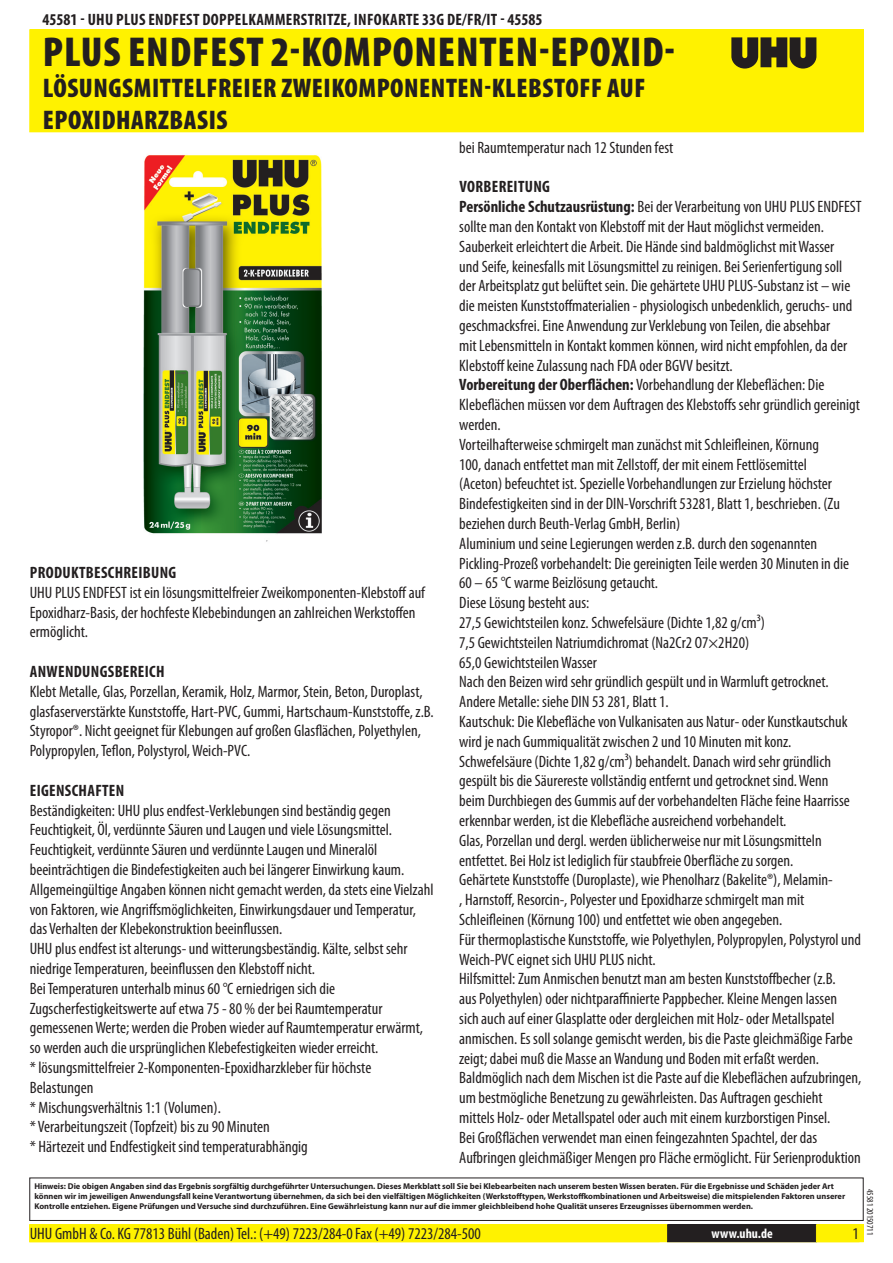
<style>
.page{position:relative;width:893px;height:1263px;background:#fff}
.page>*{position:absolute;margin:0;border:0;box-sizing:border-box;transform-origin:0 0}
.PageHeaderBlack{font:900 condensed 42px "Myriad Pro";letter-spacing:.02em;color:#231f20}
.PageSubheaderBlack{font:900 condensed 27px/32.4px "Myriad Pro";letter-spacing:.02em;color:#231f20}
.Regular{font:condensed 16.5px/19.8px "Myriad Pro";color:#231f20}
.TOCItem{font:700 condensed 16.5px "Myriad Pro";letter-spacing:.02em;color:#231f20}
.ContactDataBlack{font:condensed 16.5px "Myriad Pro";color:#231f20}
.URL{font:700 condensed 13.5px "Myriad Pro";color:#fff}
.Revisie{font:condensed 9px "Myriad Pro";color:#231f20}
.Disclaimer{font:700 8.4px/10.1px "Myriad Pro";color:#231f20}
.s1{font-weight:700}
</style>
<div class="page">
<div style="left:30px;top:30px;width:833px;height:102px;background:#fff200"></div>
<svg style="left:731px;top:37px;width:85px;height:32px"></svg>
<div style="left:29px;top:1177px;width:835px;height:44px;border:1px solid #231f20"></div>
<div style="left:30px;top:1225px;width:833px;height:17px;background:#fff200"></div>
<div style="left:29px;top:1224px;width:835px;height:18px;border:1px solid #fff200"></div>
<div style="left:668px;top:1225px;width:148px;height:17px;background:#231f20"></div>
<div style="left:667px;top:1224px;width:150px;height:18px;border:1px solid #231f20"></div>
<img style="left:143px;top:155px;width:179px;height:387px">
<p class="TOCItem" style="left:43px;top:9px;width:502px">45581 - UHU PLUS ENDFEST DOPPELKAMMERSTRITZE, INFOKARTE 33G DE/FR/IT - 45585</p>
<p class="PageHeaderBlack" style="left:43px;top:25px;width:633px">PLUS ENDFEST 2-KOMPONENTEN-EPOXID-</p>
<p class="PageSubheaderBlack" style="left:43px;top:71px;width:604px">LÖSUNGSMITTELFREIER ZWEIKOMPONENTEN-KLEBSTOFF AUF<br>EPOXIDHARZBASIS</p>
<p class="TOCItem" style="left:30px;top:562px;width:148px">PRODUKTBESCHREIBUNG</p>
<p class="Regular" style="left:30px;top:582px;width:397px">UHU PLUS ENDFEST ist ein lösungsmittelfreier Zweikomponenten-Klebstoff auf<br>Epoxidharz-Basis, der hochfeste Klebebindungen an zahlreichen Werkstoffen ermöglicht.</p>
<p class="TOCItem" style="left:30px;top:661px;width:134px">ANWENDUNGSBEREICH</p>
<p class="Regular" style="left:30px;top:681px;width:405px">Klebt Metalle, Glas, Porzellan, Keramik, Holz, Marmor, Stein, Beton, Duroplast, glasfaserverstärkte Kunststoffe, Hart-PVC, Gummi, Hartschaum-Kunststoffe, z.B.<br>Styropor®. Nicht geeignet für Klebungen auf großen Glasflächen, Polyethylen, Polypropylen, Teflon, Polystyrol, Weich-PVC.</p>
<p class="TOCItem" style="left:30px;top:780px;width:96px">EIGENSCHAFTEN</p>
<p class="Regular" style="left:30px;top:800px;width:405px">Beständigkeiten: UHU plus endfest-Verklebungen sind beständig gegen Feuchtigkeit, Öl, verdünnte Säuren und Laugen und viele Lösungsmittel.<br>Feuchtigkeit, verdünnte Säuren und verdünnte Laugen und Mineralöl beeinträchtigen die Bindefestigkeiten auch bei längerer Einwirkung kaum.<br>Allgemeingültige Angaben können nicht gemacht werden, da stets eine Vielzahl von Faktoren, wie Angriffsmöglichkeiten, Einwirkungsdauer und Temperatur, das Verhalten der Klebekonstruktion beeinflussen.</p>
<p class="Regular" style="left:30px;top:939px;width:379px">UHU plus endfest ist alterungs- und witterungsbeständig. Kälte, selbst sehr niedrige Temperaturen, beeinflussen den Klebstoff nicht.</p>
<p class="Regular" style="left:30px;top:978px;width:395px">Bei Temperaturen unterhalb minus 60 °C erniedrigen sich die Zugscherfestigkeitswerte auf etwa 75 - 80 % der bei Raumtemperatur gemessenen Werte; werden die Proben wieder auf Raumtemperatur erwärmt, so werden auch die ursprünglichen Klebefestigkeiten wieder erreicht.</p>
<p class="Regular" style="left:30px;top:1057px;width:343px">* lösungsmittelfreier 2-Komponenten-Epoxidharzkleber für höchste<br>Belastungen</p>
<p class="Regular" style="left:30px;top:1097px;width:193px">* Mischungsverhältnis 1 :1 (Volumen).</p>
<p class="Regular" style="left:30px;top:1117px;width:242px">* Verarbeitungszeit (Topfzeit) bis zu 90 Minuten</p>
<p class="Regular" style="left:30px;top:1137px;width:280px">* Härtezeit und Endfestigkeit sind temperaturabhängig</p>
<p class="Regular" style="left:459px;top:137px;width:216px">bei Raumtemperatur nach 1 2 Stunden fest</p>
<p class="TOCItem" style="left:459px;top:176px;width:92px">VORBEREITUNG</p>
<p class="Regular" style="left:459px;top:197px;width:404px"><span class="s1">PERSÖNLICHE SCHUTZAUSRÜSTUNG:</span> Bei der Verarbeitung von UHU PLUS ENDFEST sollte man den Kontakt von Klebstoff mit der Haut möglichst vermeiden.<br>Sauberkeit erleichtert die Arbeit. Die Hände sind baldmöglichst mit Wasser<br>und Seife, keinesfalls mit Lösungsmittel zu reinigen. Bei Serienfertigung soll der Arbeitsplatz gut belüftet sein. Die gehärtete UHU PLUS-Substanz ist – wie die meisten Kunststoffmaterialien - physiologisch unbedenklich, geruchs- und geschmacksfrei. Eine Anwendung zur Verklebung von Teilen, die absehbar<br>mit Lebensmitteln in Kontakt kommen können, wird nicht empfohlen, da der Klebstoff keine Zulassung nach FDA oder BGVV besitzt.</p>
<p class="Regular" style="left:459px;top:375px;width:402px"><span class="s1">VORBEREITUNG DER OBERFLÄCHEN:</span> Vorbehandlung der Klebeflächen: Die<br>Klebeflächen müssen vor dem Auftragen des Klebstoffs sehr gründlich gereinigt werden.</p>
<p class="Regular" style="left:459px;top:434px;width:382px">Vorteilhafterweise schmirgelt man zunächst mit Schleifleinen, Körnung<br>1 00, danach entfettet man mit Zellstoff, der mit einem Fettlösemittel (Aceton) befeuchtet ist. Spezielle Vorbehandlungen zur Erzielung höchster Bindefestigkeiten sind in der DIN-Vorschrift 53281 , Blatt 1 , beschrieben. (Zu beziehen durch Beuth-Verlag GmbH, Berlin)</p>
<p class="Regular" style="left:459px;top:533px;width:391px">Aluminium und seine Legierungen werden z.B. durch den sogenannten<br>Pickling-Prozeß vorbehandelt: Die gereinigten Teile werden 30 Minuten in die<br>60 – 65 °C warme Beizlösung getaucht.</p>
<p class="Regular" style="left:459px;top:593px;width:132px">Diese Lösung besteht aus:</p>
<p class="Regular" style="left:459px;top:612px;width:307px">27,5 Gewichtsteilen konz. Schwefelsäure (Dichte 1 ,82 g/cm³)</p>
<p class="Regular" style="left:459px;top:632px;width:291px">7,5 Gewichtsteilen Natriumdichromat (Na2Cr2 O7×2H20)</p>
<p class="Regular" style="left:459px;top:652px;width:139px">65,0 Gewichtsteilen Wasser</p>
<p class="Regular" style="left:459px;top:672px;width:371px">Nach den Beizen wird sehr gründlich gespült und in Warmluft getrocknet.<br>Andere Metalle: siehe DIN 53 281 , Blatt 1 .</p>
<p class="Regular" style="left:459px;top:711px;width:392px">Kautschuk: Die Klebefläche von Vulkanisaten aus Natur- oder Kunstkautschuk wird je nach Gummiqualität zwischen 2 und 1 0 Minuten mit konz.<br>Schwefelsäure (Dichte 1 ,82 g/cm³) behandelt. Danach wird sehr gründlich gespült bis die Säurereste vollständig entfernt und getrocknet sind. Wenn beim Durchbiegen des Gummis auf der vorbehandelten Fläche feine Haarrisse erkennbar werden, ist die Klebefläche ausreichend vorbehandelt.</p>
<p class="Regular" style="left:459px;top:830px;width:364px">Glas, Porzellan und dergl. werden üblicherweise nur mit Lösungsmitteln entfettet. Bei Holz ist lediglich für staubfreie Oberfläche zu sorgen.</p>
<p class="Regular" style="left:459px;top:870px;width:375px">Gehärtete Kunststoffe (Duroplaste), wie Phenolharz (Bakelite®), Melamin-, Harnstoff, Resorcin-, Polyester und Epoxidharze schmirgelt man mit<br>Schleifleinen (Körnung 1 00) und entfettet wie oben angegeben.</p>
<p class="Regular" style="left:459px;top:929px;width:403px">Für thermoplastische Kunststoffe, wie Polyethylen, Polypropylen, Polystyrol und<br>Weich-PVC eignet sich UHU PLUS nicht.</p>
<p class="Regular" style="left:459px;top:969px;width:395px">Hilfsmittel: Zum Anmischen benutzt man am besten Kunststoffbecher (z.B. aus Polyethylen) oder nichtparaffinierte Pappbecher. Kleine Mengen lassen sich auch auf einer Glasplatte oder dergleichen mit Holz- oder Metallspatel anmischen. Es soll solange gemischt werden, bis die Paste gleichmäßige Farbe zeigt; dabei muß die Masse an Wandung und Boden mit erfaßt werden.</p>
<p class="Regular" style="left:459px;top:1068px;width:404px">Baldmöglich nach dem Mischen ist die Paste auf die Klebeflächen aufzubringen, um bestmögliche Benetzung zu gewährleisten. Das Auftragen geschieht mittels Holz- oder Metallspatel oder auch mit einem kurzborstigen Pinsel.<br>Bei Großflächen verwendet man einen feingezahnten Spachtel, der das Aufbringen gleichmäßiger Mengen pro Fläche ermöglicht. Für Serienproduktion</p>
<p class="Disclaimer" style="left:34px;top:1181px;width:812px">Hinweis: Die obigen Angaben sind das Ergebnis sorgfältig durchgeführter Untersuchungen. Dieses Merkblatt soll Sie bei Klebearbeiten nach unserem besten Wissen beraten. Für die Ergebnisse und Schäden jeder Art können wir im jeweiligen Anwendungsfall keine Verantwortung übernehmen, da sich bei den vielfältigen Möglichkeiten (Werkstofftypen, Werkstoffkombinationen und Arbeitsweise) die mitspielenden Faktoren unserer<br>Kontrolle entziehen. Eigene Prüfungen und Versuche sind durchzuführen. Eine Gewährleistung kann nur auf die immer gleichbleibend hohe Qualität unseres Erzeugnisses übernommen werden.</p>
<p class="ContactDataBlack" style="left:30px;top:1224px;width:453px">UHU GmbH &amp; Co. KG 7781 3 Bühl (Baden) Tel.: (+49) 7223/284-0 Fax (+49) 7223/284-500</p>
<p class="URL" style="left:711px;top:1225px;width:63px">WWW.UHU.DE</p>
<p class="Revisie" style="left:875px;top:1189px;width:46px;rotate:90deg">45581 201 50711</p>
</div>
